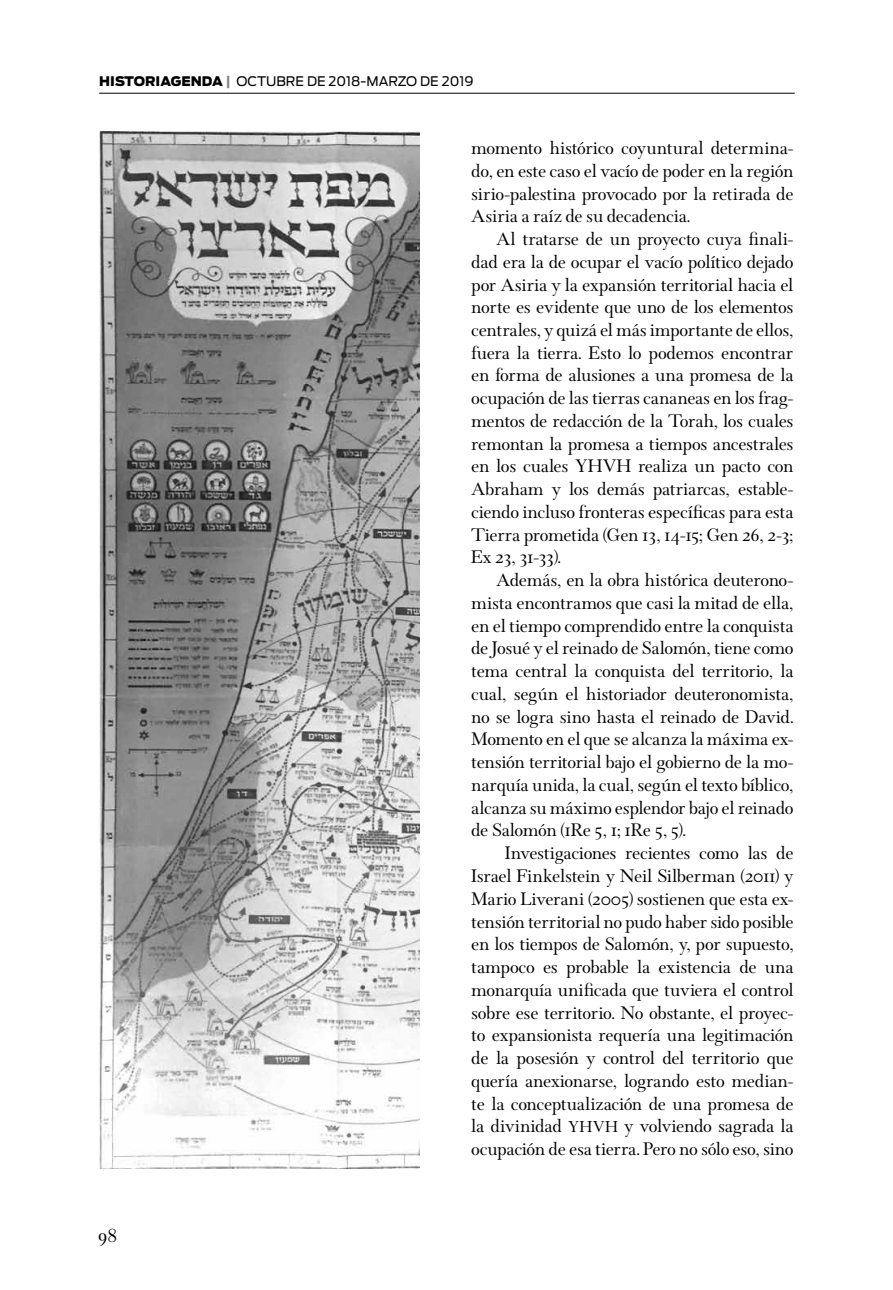
<style>
.page{position:relative;width:893px;height:1290px;background:#fff}
.page>*{position:absolute;margin:0;border:0;box-sizing:border-box;transform-origin:0 0}
.t1{font:21px "Wessex";color:#000}
.t2{font:20.12px/22.8px "Wessex";letter-spacing:-.02em;color:#000;text-align:justify}
.t3{font:13.12px "Antenna";color:#000}
.s1{font-weight:900}
.s2{font-weight:700;color:#808285}
.s3{font-style:inherit}
.s4{font-size:17.5px}
</style>
<div class="page">
<hr style="left:99px;top:93px;width:696px;height:1px;background:#000">
<img style="left:99px;top:131px;width:320px;height:1037px">
<p class="t3" style="left:99px;top:74px;width:376px"><span class="s1">HISTORIAGENDA</span> <span class="s2">|</span> OCTUBRE DE 2018-MARZO DE 2019</p>
<p class="t1" style="left:98px;top:1224px;width:21px">98</p>
<p class="t2" style="left:471px;top:137px;width:324px">momento histórico coyuntural determina&shy;do, en este caso el vacío de poder en la región sirio-palestina provocado por la retirada de Asiria a raíz de su decadencia.</p>
<p class="t2" style="left:471px;top:228px;width:324px;text-indent:25px">Al tratarse de un proyecto cuya finali&shy;dad era la de ocupar el vacío político dejado por Asiria y la expansión territorial hacia el norte es evidente que uno de los elementos centrales, y quizá el más importante de ellos, fuera la tierra. Esto lo podemos encontrar en forma de alusiones a una promesa de la ocupación de las tierras cananeas en los frag&shy;mentos de redacción de la Torah, los cuales remontan la promesa a tiempos ancestrales en los cuales <span class="s3">YHVH</span> realiza un pacto con Abraham y los demás patriarcas, estable&shy;ciendo incluso fronteras específicas para esta Tierra prometida (Gen 13, 14-15; Gen 26, 2-3; Ex 23, 31-33).</p>
<p class="t2" style="left:471px;top:569px;width:324px;text-indent:25px">Además, en la obra histórica deuterono&shy;mista encontramos que casi la mitad de ella, en el tiempo comprendido entre la conquista de Josué y el reinado de Salomón, tiene como tema central la conquista del territorio, la cual, según el historiador deuteronomista, no se logra sino hasta el reinado de David.<br>Momento en el que se alcanza la máxima ex&shy;tensión territorial bajo el gobierno de la mo&shy;narquía unida, la cual, según el texto bíblico, alcanza su máximo esplendor bajo el reinado de Salomón (1Re 5, 1; 1Re 5, 5).</p>
<p class="t2" style="left:471px;top:842px;width:324px;text-indent:34px">Investigaciones recientes como las de Israel Finkelstein y Neil Silberman (2011) y Mario Liverani (2005) sostienen que esta ex&shy;tensión territorial no pudo haber sido posible en los tiempos de Salomón, y, por supuesto, tampoco es probable la existencia de una monarquía unificada que tuviera el control sobre ese territorio. No obstante, el proyec&shy;to expansionista requería una legitimación de la posesión y control del territorio que quería anexionarse, logrando esto median&shy;te la conceptualización de una promesa de la divinidad <span class="s4">YHVH</span> y volviendo sagrada la ocupación de esa tierra. Pero no sólo eso, sino</p>
</div>
